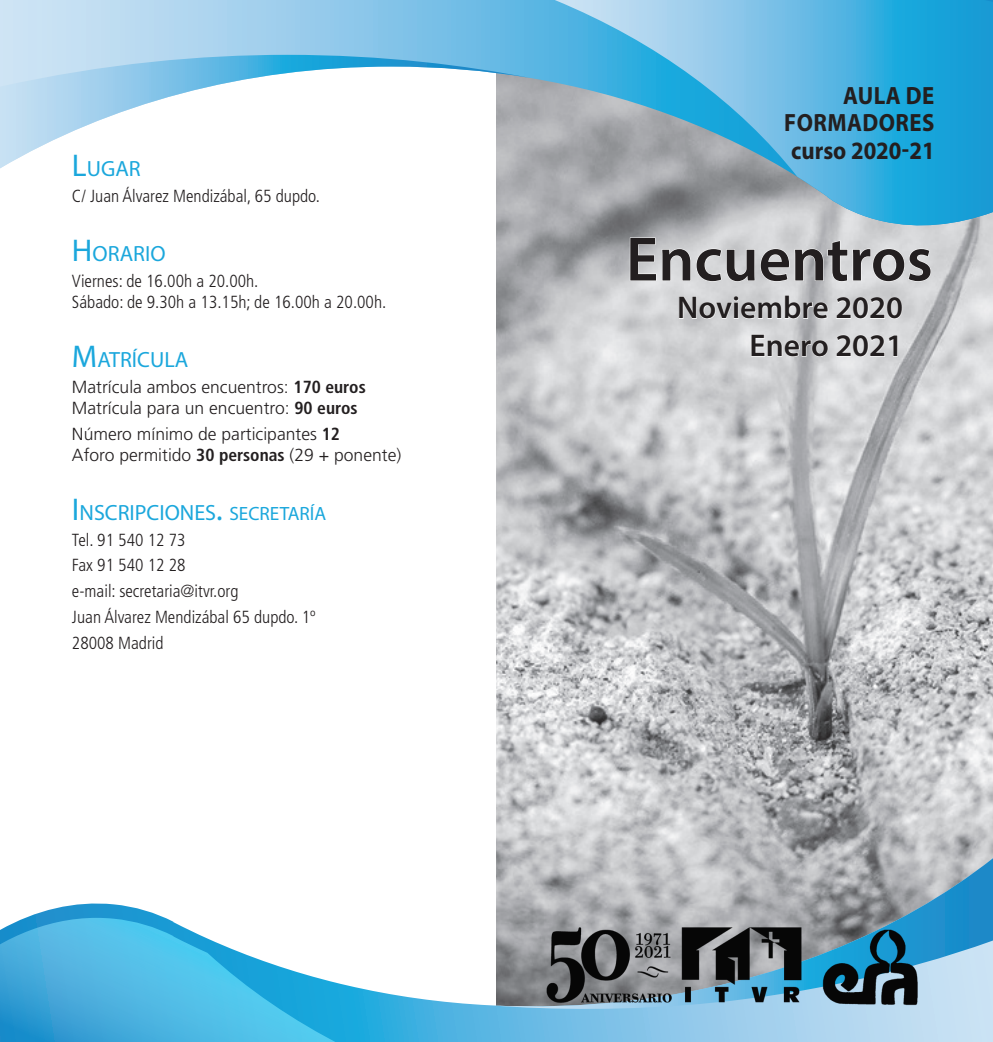
<style>
.page{position:relative;width:993px;height:1042px;background:#fff}
.page>*{position:absolute;margin:0;border:0;box-sizing:border-box;transform-origin:0 0}
.t1{font:600 63px "Myriad Pro";color:#231f20}
.t2{font:600 31.5px "Myriad Pro";color:#231f20}
.t3{font:700 25.03px "Myriad Pro";letter-spacing:.02em;color:#231f20;scale:.91 1}
.t4{font:700 25.03px "Myriad Pro";color:#231f20;scale:.91 1}
.t5{font:22.05px "Myriad Pro";color:#1ba7dc}
.t6{font:300 condensed 17.5px "Frutiger LT Std";color:#231f20}
.t7{font:300 17.5px "Frutiger LT Std";color:#231f20}
.s1{font-size:31.5px}
.s2{font-weight:700;font-stretch:condensed}
.s3{font-size:19.25px}
</style>
<div class="page">
<img style="left:496px;top:229px;width:496px;height:629px">
<svg style="left:0;top:0;width:554px;height:229px"></svg>
<svg style="left:554px;top:0;width:438px;height:229px;background:#62aed0"></svg>
<svg style="left:0;top:55px;width:530px;height:113px"></svg>
<svg style="left:25px;top:903px;width:967px;height:139px"></svg>
<svg style="left:0;top:918px;width:515px;height:124px"></svg>
<svg style="left:490px;top:858px;width:502px;height:156px;background:#a1b1bd"></svg>
<svg style="left:629px;top:237px;width:302px;height:45px;background:#d4d5d7"></svg>
<svg style="left:678px;top:294px;width:150px;height:25px;background:#d5d6d8"></svg>
<svg style="left:835px;top:297px;width:67px;height:22px"></svg>
<svg style="left:750px;top:334px;width:78px;height:23px"></svg>
<svg style="left:835px;top:334px;width:62px;height:23px"></svg>
<img style="left:533px;top:918px;width:397px;height:99px">
<p class="t5" style="left:72px;top:155px;width:70px"><span class="s1">L</span>ugar</p>
<p class="t6" style="left:72px;top:186px;width:249px">C/ Juan Álvarez Mendizábal, 65 dupdo.</p>
<p class="t5" style="left:72px;top:240px;width:95px"><span class="s1">H</span>orario</p>
<p class="t6" style="left:72px;top:271px;width:188px">Viernes: de 16.00h a 20.00h.</p>
<p class="t6" style="left:72px;top:292px;width:316px">Sábado: de 9.30h a 13.15h; de 16.00h a 20.00h.</p>
<p class="t5" style="left:72px;top:346px;width:118px"><span class="s1">M</span>atrícula</p>
<p class="t7" style="left:72px;top:377px;width:295px">Matrícula ambos encuentros: <span class="s2">170 euros</span></p>
<p class="t7" style="left:72px;top:398px;width:287px">Matrícula para un encuentro: <span class="s2">90 euros</span></p>
<p class="t7" style="left:72px;top:424px;width:269px">Número mínimo de participantes <span class="s2">12</span></p>
<p class="t7" style="left:72px;top:445px;width:331px">Aforo permitido <span class="s2">30 personas</span> (29 + ponente)</p>
<p class="t5" style="left:72px;top:498px;width:168px"><span class="s1">I</span> nscripciones<span class="s1">.</span> <span class="s3">SECRETARÍA</span></p>
<p class="t6" style="left:72px;top:529px;width:115px">Tel. 91 540 12 73</p>
<p class="t6" style="left:72px;top:555px;width:115px">Fax 91 540 12 28</p>
<p class="t6" style="left:72px;top:581px;width:168px">e-mail: secretaria@itvr.org</p>
<p class="t6" style="left:72px;top:607px;width:245px">Juan Álvarez Mendizábal 65 dupdo. 1º</p>
<p class="t6" style="left:72px;top:633px;width:93px">28008 Madrid</p>
<p class="t3" style="left:842px;top:79px;width:102px">AULA DE</p>
<p class="t3" style="left:784px;top:106px;width:166px">FORMADORES</p>
<p class="t4" style="left:791px;top:134px;width:159px">curso 2020-21</p>
<p class="t1" style="left:625px;top:219px;width:308px">Encuentros</p>
<p class="t2" style="left:677px;top:288px;width:227px">Noviembre 2020</p>
<p class="t2" style="left:749px;top:325px;width:155px">Enero 2021</p>
</div>
